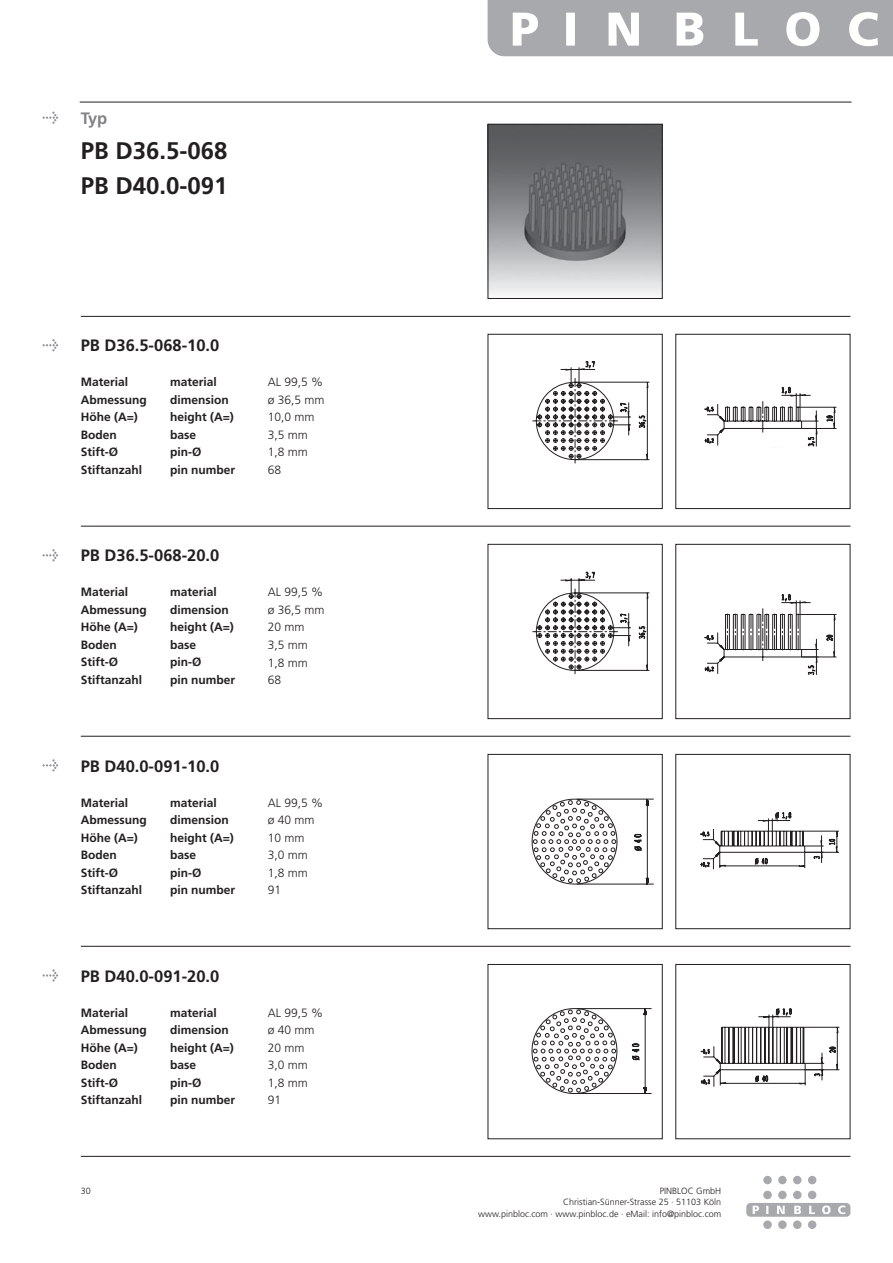
<style>
.page{position:relative;width:893px;height:1263px;background:#fff}
.page>*{position:absolute;margin:0;border:0;box-sizing:border-box;transform-origin:0 0}
.t1{font:700 24px/35px "Frutiger";color:#231f20}
.t2{font:700 16.5px "Frutiger";color:#231f20}
.t3{font:700 16.5px "Frutiger";color:#808284}
.t4{font:700 12px/17.5px "Frutiger";color:#231f20}
.t5{font:300 12px/17.5px "Frutiger";color:#231f20}
.t6{font:300 9px/11.4px "Frutiger";color:#231f20;text-align:right}
</style>
<div class="page">
<svg style="left:746px;top:1203px;width:104px;height:14px"></svg>
<div style="left:763px;top:1191px;width:9px;height:8px;background:#a7a9ac;border-radius:50%"></div>
<div style="left:778px;top:1191px;width:9px;height:8px;background:#a7a9ac;border-radius:50%"></div>
<div style="left:793px;top:1191px;width:8px;height:8px;background:#a7a9ac;border-radius:50%"></div>
<div style="left:808px;top:1191px;width:8px;height:8px;background:#a7a9ac;border-radius:50%"></div>
<div style="left:763px;top:1176px;width:9px;height:8px;background:#a7a9ac;border-radius:50%"></div>
<div style="left:778px;top:1176px;width:9px;height:8px;background:#a7a9ac;border-radius:50%"></div>
<div style="left:793px;top:1176px;width:8px;height:8px;background:#a7a9ac;border-radius:50%"></div>
<div style="left:808px;top:1176px;width:8px;height:8px;background:#a7a9ac;border-radius:50%"></div>
<div style="left:763px;top:1220px;width:9px;height:9px;background:#a7a9ac;border-radius:50%"></div>
<div style="left:778px;top:1220px;width:9px;height:9px;background:#a7a9ac;border-radius:50%"></div>
<div style="left:793px;top:1220px;width:8px;height:9px;background:#a7a9ac;border-radius:50%"></div>
<div style="left:808px;top:1220px;width:8px;height:9px;background:#a7a9ac;border-radius:50%"></div>
<svg style="left:488px;top:0;width:405px;height:56px"></svg>
<svg style="left:43px;top:112px;width:15px;height:12px"></svg>
<svg style="left:43px;top:549px;width:15px;height:12px"></svg>
<svg style="left:43px;top:339px;width:15px;height:12px"></svg>
<svg style="left:43px;top:759px;width:15px;height:12px"></svg>
<svg style="left:43px;top:969px;width:15px;height:12px"></svg>
<hr style="left:80px;top:102px;width:771px;height:1px;background:#231f20">
<hr style="left:81px;top:316px;width:769px;height:1px;background:#231f20">
<hr style="left:81px;top:526px;width:769px;height:1px;background:#231f20">
<hr style="left:81px;top:736px;width:769px;height:1px;background:#231f20">
<hr style="left:81px;top:946px;width:769px;height:1px;background:#231f20">
<hr style="left:81px;top:1156px;width:769px;height:1px;background:#231f20">
<svg style="left:487px;top:334px;width:364px;height:805px"></svg>
<svg style="left:529px;top:360px;width:311px;height:736px"></svg>
<img style="left:490px;top:126px;width:171px;height:169px">
<div style="left:488px;top:124px;width:175px;height:175px;border:1px solid #231f20"></div>
<h2 class="t3" style="left:81px;top:111px;width:28px">Typ</h2>
<h1 class="t1" style="left:81px;top:135px;width:148px">PB D36.5-068<br>PB D40.0-091</h1>
<h2 class="t2" style="left:81px;top:339px;width:140px">PB D36.5-068-10.0</h2>
<p class="t4" style="left:81px;top:374px;width:67px">Material<br>Abmessung<br>Höhe (A=)<br>Boden<br>Stift-Ø<br>Stiftanzahl</p>
<p class="t4" style="left:170px;top:374px;width:67px">material dimension height (A=) base<br>pin-Ø<br>pin number</p>
<h2 class="t2" style="left:81px;top:549px;width:140px">PB D36.5-068-20.0</h2>
<p class="t4" style="left:81px;top:584px;width:67px">Material<br>Abmessung<br>Höhe (A=)<br>Boden<br>Stift-Ø<br>Stiftanzahl</p>
<p class="t4" style="left:170px;top:584px;width:67px">material dimension height (A=) base<br>pin-Ø<br>pin number</p>
<h2 class="t2" style="left:81px;top:759px;width:140px">PB D40.0-091-10.0</h2>
<p class="t4" style="left:81px;top:794px;width:67px">Material<br>Abmessung<br>Höhe (A=)<br>Boden<br>Stift-Ø<br>Stiftanzahl</p>
<p class="t4" style="left:170px;top:794px;width:67px">material dimension height (A=) base<br>pin-Ø<br>pin number</p>
<h2 class="t2" style="left:81px;top:969px;width:140px">PB D40.0-091-20.0</h2>
<p class="t4" style="left:81px;top:1004px;width:67px">Material<br>Abmessung<br>Höhe (A=)<br>Boden<br>Stift-Ø<br>Stiftanzahl</p>
<p class="t4" style="left:170px;top:1004px;width:67px">material dimension height (A=) base<br>pin-Ø<br>pin number</p>
<p class="t6" style="left:81px;top:1186px;width:12px">30</p>
<p class="t5" style="left:268px;top:374px;width:58px">AL 99,5 % ø 36,5 mm<br>10,0 mm<br>3,5 mm<br>1,8 mm<br>68</p>
<p class="t5" style="left:268px;top:584px;width:58px">AL 99,5 % ø 36,5 mm<br>20 mm<br>3,5 mm<br>1,8 mm<br>68</p>
<p class="t5" style="left:268px;top:794px;width:57px">AL 99,5 % ø 40 mm<br>10 mm<br>3,0 mm<br>1,8 mm<br>91</p>
<p class="t5" style="left:268px;top:1004px;width:57px">AL 99,5 % ø 40 mm<br>20 mm<br>3,0 mm<br>1,8 mm<br>91</p>
<p class="t6" style="left:478px;top:1186px;width:245px">PINBLOC GmbH<br>Christian-Sünner-Strasse 25 · 51103 Köln<br>www.pinbloc.com · www.pinbloc.de · eMail: info@pinbloc.com</p>
</div>
